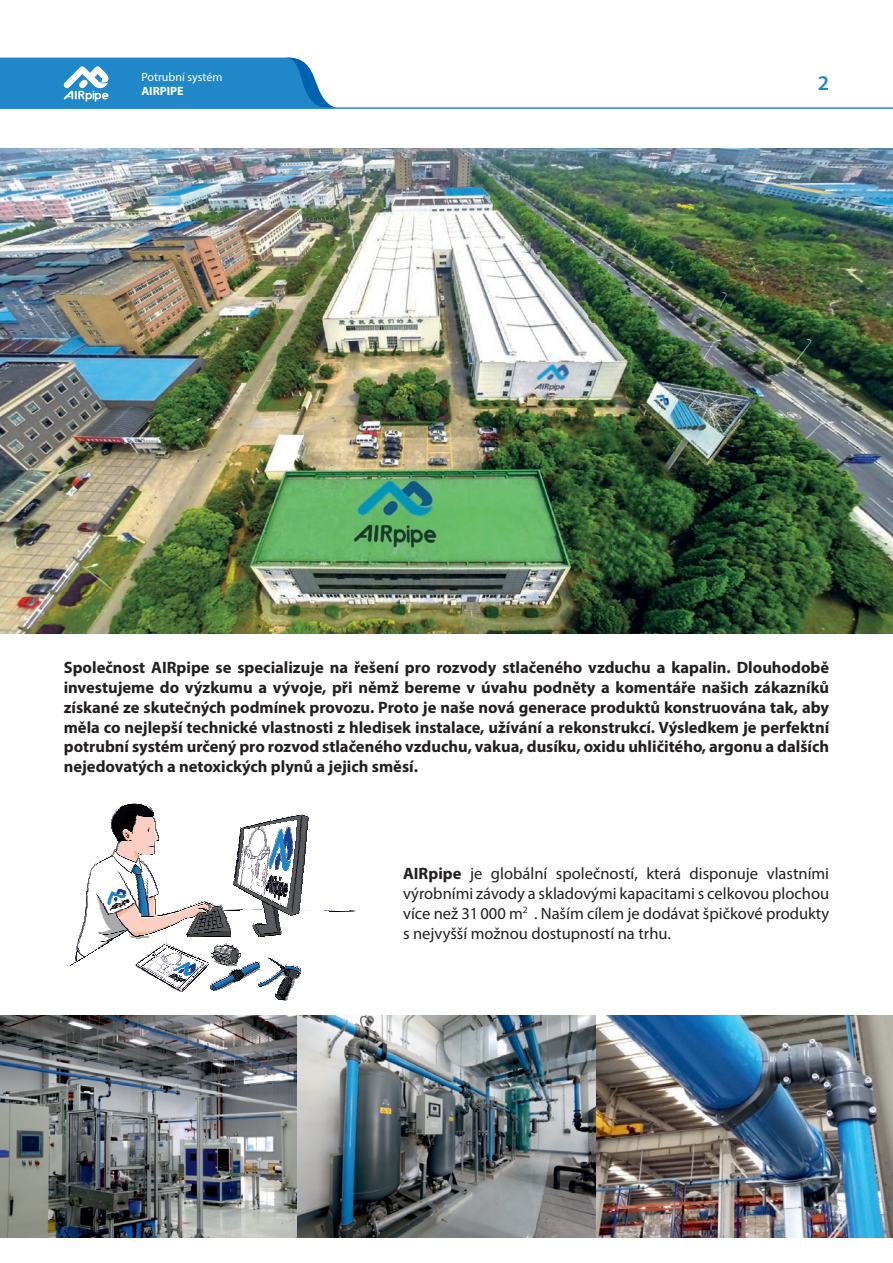
<style>
.page{position:relative;width:893px;height:1263px;background:#fff}
.page>*{position:absolute;margin:0;border:0;box-sizing:border-box;transform-origin:0 0}
.t1{font:600 21px "Myriad Pro";color:#2088c9}
.t2{font:700 16.5px/19.8px "Myriad Pro";color:#231f20;text-align:justify}
.t3{font:16.5px/19.8px "Myriad Pro";color:#231f20;text-align:justify}
.t4{font:12px "Myriad Pro";color:#fff}
.t5{font:700 12px "Myriad Pro";color:#fff}
.s1{font-weight:700}
</style>
<div class="page">
<hr style="left:0;top:107px;width:893px;height:2px;background:#2088c9">
<svg style="left:0;top:57px;width:336px;height:52px;background:#3693cd"></svg>
<svg style="left:330px;top:911px;width:26px;height:1px"></svg>
<img style="left:324px;top:910px;width:12px;height:1px">
<svg style="left:68px;top:803px;width:242px;height:197px"></svg>
<img style="left:0;top:1015px;width:893px;height:222px">
<img style="left:0;top:149px;width:893px;height:485px">
<p class="t4" style="left:141px;top:69px;width:83px">Potrubní systém</p>
<p class="t5" style="left:141px;top:83px;width:44px">AIRPIPE</p>
<p class="t1" style="left:818px;top:70px;width:13px">2</p>
<p class="t2" style="left:64px;top:657px;width:767px">Společnost AIRpipe se specializuje na řešení pro rozvody stlačeného vzduchu a kapalin. Dlouhodobě investujeme do výzkumu a vývoje, při němž bereme v úvahu podněty a komentáře našich zákazníků získané ze skutečných podmínek provozu. Proto je naše nová generace produktů konstruována tak, aby měla co nejlepší technické vlastnosti z hledisek instalace, užívání a rekonstrukcí. Výsledkem je perfektní potrubní systém určený pro rozvod stlačeného vzduchu, vakua, dusíku, oxidu uhličitého, argonu a dalších nejedovatých a netoxických plynů a jejich směsí.</p>
<p class="t3" style="left:403px;top:863px;width:428px"><span class="s1">AIRpipe</span> je globální společností, která disponuje vlastními výrobními závody a skladovými kapacitami s celkovou plochou více než 31000 m<sup>2</sup> . Naším cílem je dodávat špičkové produkty s nejvyšší možnou dostupností na trhu.</p>
</div>
